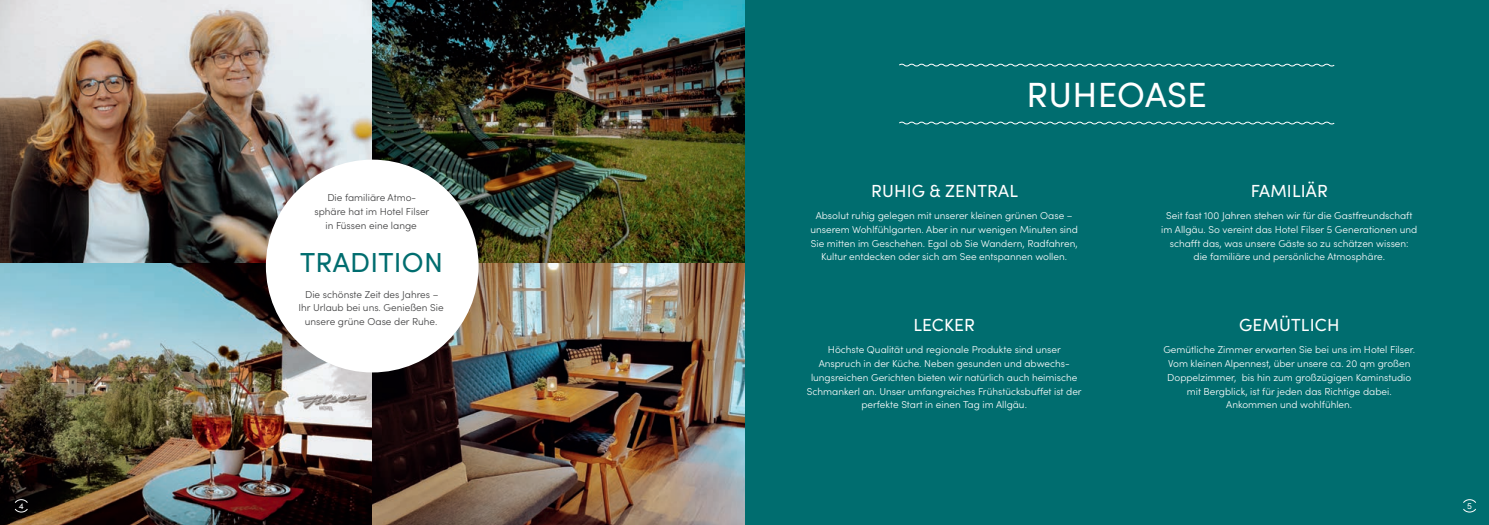
<style>
.page{position:relative;width:1489px;height:525px;background:#fff}
.page>*{position:absolute;margin:0;border:0;box-sizing:border-box;transform-origin:0 0}
.t1{font:35px "Sofia Pro";letter-spacing:.01em;color:#fff}
.t2{font:27.5px "Sofia Pro";letter-spacing:.01em;color:#006d6f}
.t3{font:17.5px "Sofia Pro";letter-spacing:.01em;color:#fff}
.t4{font:300 10px/13.8px "Sofia Pro";color:#fff;text-align:center}
.t5{font:300 10px/13.8px "Sofia Pro";color:#3e3e3f;text-align:center}
.t6{font:8.75px "Sofia Pro";color:#fff}
</style>
<div class="page">
<div style="left:744px;top:0;width:744px;height:524px;background:#006d6f"></div>
<svg style="left:899px;top:63px;width:435px;height:4px"></svg>
<svg style="left:899px;top:121px;width:435px;height:4px"></svg>
<img style="left:0;top:0;width:372px;height:524px">
<img style="left:372px;top:262px;width:372px;height:262px">
<img style="left:372px;top:0;width:372px;height:262px">
<div style="left:266px;top:159px;width:212px;height:213px;background:#fff;border-radius:50%"></div>
<svg style="left:1463px;top:499px;width:13px;height:13px"></svg>
<svg style="left:15px;top:499px;width:13px;height:13px"></svg>
<p class="t5" style="left:314px;top:190px;width:116px">Die familiäre Atmo&shy;sphäre hat im Hotel Filser in Füssen eine lange</p>
<h2 class="t2" style="left:300px;top:242px;width:144px">TRADITION</h2>
<p class="t5" style="left:298px;top:286px;width:147px">Die schönste Zeit des Jahres –<br>Ihr Urlaub bei uns. Genießen Sie unsere grüne Oase der Ruhe.</p>
<h1 class="t1" style="left:1026px;top:69px;width:182px">RUHEOASE</h1>
<h3 class="t3" style="left:871px;top:178px;width:148px">RUHIG &amp; ZENTRAL</h3>
<p class="t4" style="left:810px;top:208px;width:269px">Absolut ruhig gelegen mit unserer kleinen grünen Oase – unserem Wohlfühlgarten. Aber in nur wenigen Minuten sind Sie mitten im Geschehen. Egal ob Sie Wandern, Radfahren, Kultur entdecken oder sich am See entspannen wollen.</p>
<h3 class="t3" style="left:913px;top:312px;width:63px">LECKER</h3>
<p class="t4" style="left:807px;top:342px;width:276px">Höchste Qualität und regionale Produkte sind unser Anspruch in der Küche. Neben gesunden und abwechs&shy;lungsreichen Gerichten bieten wir natürlich auch heimische Schmankerl an. Unser umfangreiches Frühstücksbuffet ist der perfekte Start in einen Tag im Allgäu.</p>
<h3 class="t3" style="left:1250px;top:178px;width:79px">FAMILIÄR</h3>
<p class="t4" style="left:1161px;top:208px;width:257px">Seit fast 100 Jahren stehen wir für die Gastfreundschaft im Allgäu. So vereint das Hotel Filser 5 Generationen und schafft das, was unsere Gäste so zu schätzen wissen:<br>die familiäre und persönliche Atmosphäre.</p>
<h3 class="t3" style="left:1238px;top:312px;width:102px">GEMÜTLICH</h3>
<p class="t4" style="left:1163px;top:342px;width:253px">Gemütliche Zimmer erwarten Sie bei uns im Hotel Filser.<br>Vom kleinen Alpennest, über unsere ca. 20 qm großen Doppelzimmer, bis hin zum großzügigen Kaminstudio mit Bergblick, ist für jeden das Richtige dabei.<br>Ankommen und wohlfühlen.</p>
<p class="t6" style="left:19px;top:499px;width:6px">4</p>
<p class="t6" style="left:1466px;top:499px;width:6px">5</p>
</div>
